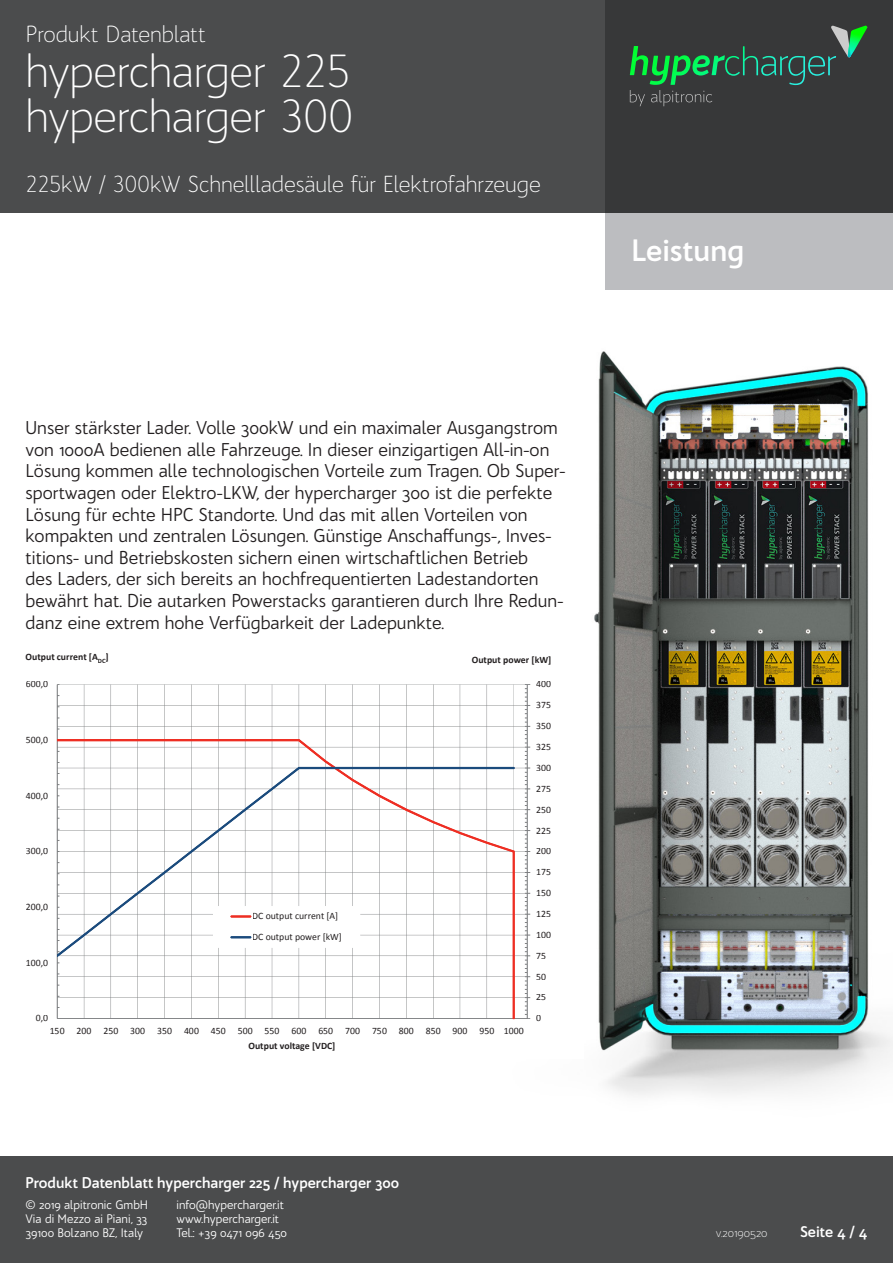
<style>
.page{position:relative;width:893px;height:1263px;background:#fff}
.page>*{position:absolute;margin:0;border:0;box-sizing:border-box;transform-origin:0 0}
.t1{font:300 45px/45px "Bw Quinta Pro";letter-spacing:-.015em;color:#fff}
.t2{font:700 30px "Bw Quinta Pro";color:#fff}
.t3{font:300 22.5px "Bw Quinta Pro";letter-spacing:-.01em;color:#fff}
.t4{font:18px/21.6px "Bw Quinta Pro";color:#231f20}
.t5{font:700 15px "Bw Quinta Pro";color:#fff}
.t6{font:12px/14.4px "Bw Quinta Pro";color:#fff;text-align:justify}
.t7{font:300 12px "Bw Quinta Pro";color:#fff}
.t8{font:9.75px/20.9px "Calibri";color:#231f20}
.t9{font:700 9.75px "Calibri";letter-spacing:.005em;color:#231f20}
</style>
<div class="page">
<img style="left:594px;top:289px;width:299px;height:806px">
<div style="left:0;top:0;width:893px;height:213px;background:#4b4c4d"></div>
<div style="left:0;top:1157px;width:893px;height:106px;background:#4b4c4d"></div>
<svg style="left:606px;top:0;width:287px;height:289px;background:#5e5f61"></svg>
<svg style="left:630px;top:90px;width:15px;height:16px"></svg>
<svg style="left:651px;top:90px;width:61px;height:16px"></svg>
<img style="left:630px;top:46px;width:195px;height:39px">
<img style="left:851px;top:26px;width:16px;height:31px">
<svg style="left:831px;top:26px;width:20px;height:31px"></svg>
<svg style="left:56px;top:684px;width:475px;height:336px"></svg>
<p class="t3" style="left:26px;top:21px;width:182px">Produkt Datenblatt</p>
<h1 class="t1" style="left:26px;top:49px;width:329px">hypercharger 225 hypercharger 300</h1>
<p class="t3" style="left:26px;top:171px;width:517px">225kW / 300kW Schnellladesäule für Elektrofahrzeuge</p>
<p class="t4" style="left:26px;top:417px;width:541px">Unser stärkster Lader. Volle 300kW und ein maximaler Ausgangstrom von 1000A bedienen alle Fahrzeuge. In dieser einzigartigen All-in-on Lösung kommen alle technologischen Vorteile zum Tragen. Ob Super&shy;sportwagen oder Elektro-LKW, der hypercharger 300 ist die perfekte Lösung für echte HPC Standorte. Und das mit allen Vorteilen von kompakten und zentralen Lösungen. Günstige Anschaffungs-, Inves&shy;titions- und Betriebskosten sichern einen wirtschaftlichen Betrieb<br>des Laders, der sich bereits an hochfrequentierten Ladestandorten bewährt hat. Die autarken Powerstacks garantieren durch Ihre Redun&shy;danz eine extrem hohe Verfügbarkeit der Ladepunkte.</p>
<p class="t9" style="left:26px;top:651px;width:85px">Output current [A<sub>DC</sub>]</p>
<p class="t9" style="left:472px;top:654px;width:81px">Output power [kW]</p>
<p class="t8" style="left:26px;top:673px;width:24px">600,0</p>
<p class="t8" style="left:26px;top:729px;width:24px">500,0</p>
<p class="t8" style="left:26px;top:784px;width:24px">400,0</p>
<p class="t8" style="left:26px;top:840px;width:24px">300,0</p>
<p class="t8" style="left:26px;top:896px;width:24px">200,0</p>
<p class="t8" style="left:26px;top:951px;width:24px">100,0</p>
<p class="t8" style="left:36px;top:1007px;width:14px">0,0</p>
<p class="t8" style="left:252px;top:905px;width:91px">DC output current [A]<br>DC output power [kW]</p>
<p class="t8" style="left:50px;top:1020px;width:476px">150 200 250 300 350 400 450 500 550 600 650 700 750 800 850 900 950 1000</p>
<p class="t9" style="left:248px;top:1040px;width:88px">Output voltage [VDC]</p>
<p class="t8" style="left:536px;top:673px;width:16px">400</p>
<p class="t8" style="left:536px;top:694px;width:16px">375</p>
<p class="t8" style="left:536px;top:715px;width:16px">350</p>
<p class="t8" style="left:536px;top:736px;width:16px">325</p>
<p class="t8" style="left:536px;top:757px;width:16px">300</p>
<p class="t8" style="left:536px;top:777px;width:16px">275</p>
<p class="t8" style="left:536px;top:798px;width:16px">250</p>
<p class="t8" style="left:536px;top:819px;width:16px">225</p>
<p class="t8" style="left:536px;top:840px;width:16px">200</p>
<p class="t8" style="left:536px;top:861px;width:16px">175</p>
<p class="t8" style="left:536px;top:882px;width:16px">150</p>
<p class="t8" style="left:536px;top:903px;width:16px">125</p>
<p class="t8" style="left:536px;top:924px;width:16px">100</p>
<p class="t8" style="left:536px;top:944px;width:11px">75</p>
<p class="t8" style="left:536px;top:965px;width:11px">50</p>
<p class="t8" style="left:536px;top:986px;width:11px">25</p>
<p class="t8" style="left:536px;top:1007px;width:6px">0</p>
<p class="t5" style="left:26px;top:1173px;width:375px">Produkt Datenblatt hypercharger 225 / hypercharger 300</p>
<p class="t6" style="left:26px;top:1197px;width:124px">© 2019 alpitronic GmbH Via di Mezzo ai Piani, 33<br>39100 Bolzano BZ, Italy</p>
<p class="t6" style="left:176px;top:1197px;width:112px;text-align:left">info@hypercharger.it www.hypercharger.it<br>Tel.: +39 0471 096 450</p>
<h2 class="t2" style="left:631px;top:231px;width:114px">Leistung</h2>
<p class="t7" style="left:716px;top:1226px;width:53px">v.20190520</p>
<p class="t5" style="left:800px;top:1223px;width:69px">Seite 4 / 4</p>
</div>
